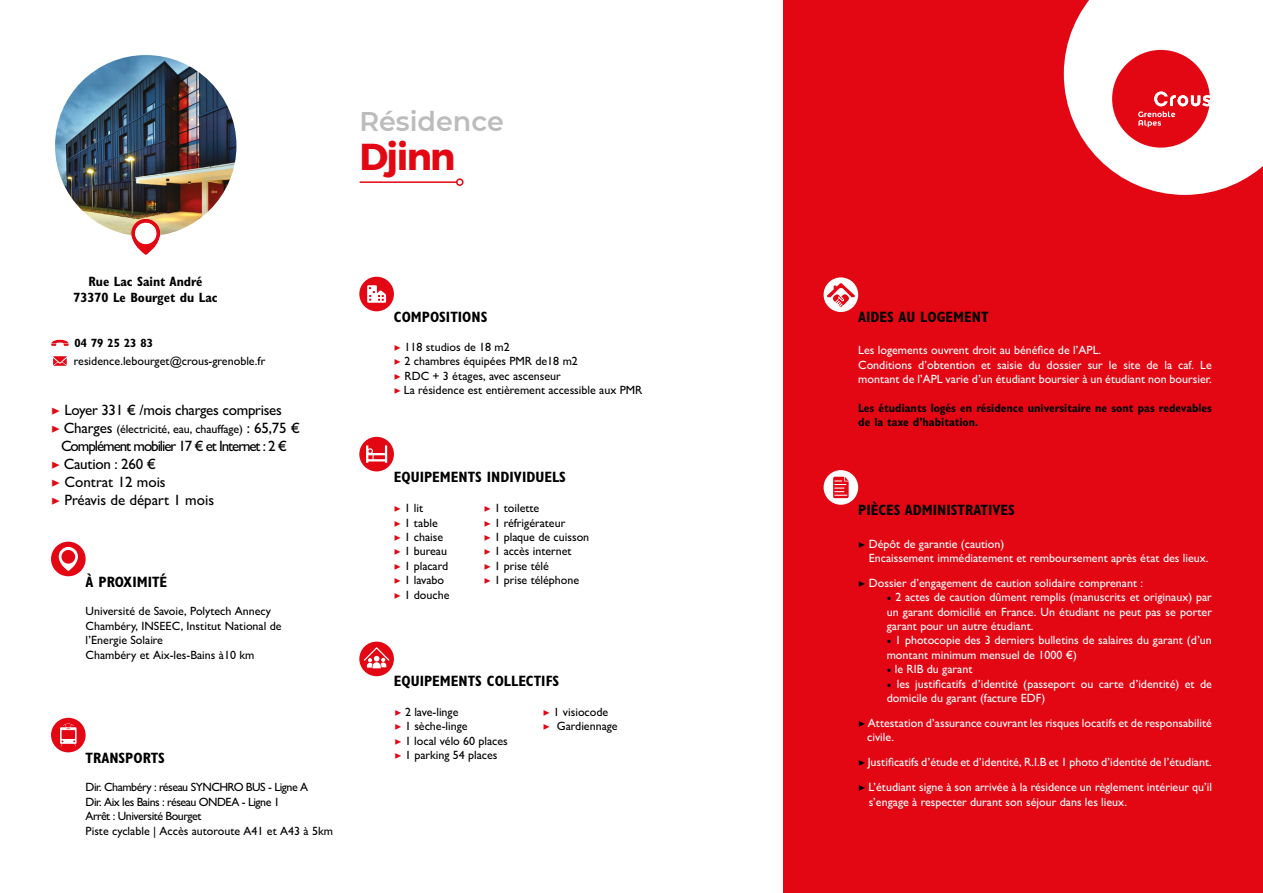
<style>
.page{position:relative;width:1263px;height:893px;background:#fff}
.page>*{position:absolute;margin:0;border:0;box-sizing:border-box;transform-origin:0 0}
.t1{font:700 37.5px "Montserrat";letter-spacing:-.045em;color:#e30613}
.t2{font:600 27px "Montserrat";color:#bcbcbc}
.t3{font:500 15px/18px "Gill Sans MT Pro";letter-spacing:-.02em;color:#000}
.t4{font:700 condensed 15px "Gill Sans Std";color:#000}
.t5{font:700 condensed 13.5px/16.2px "Gill Sans Std";color:#000;text-align:center}
.t6{font:500 12px/14.4px "Gill Sans MT Pro";color:#fff}
.t7{font:500 12px/14.4px "Gill Sans MT Pro";color:#000}
.t8{font:500 12px/14.4px "Gill Sans MT Pro";letter-spacing:-.04em;color:#000}
.t9{font:700 condensed 12px/14.4px "Gill Sans Std";color:#000}
.s1{font-family:"Minion Pro";font-weight:400;color:#e30613}
.s2{font-family:"Minion Pro";font-weight:400;font-size:15px;color:#e30613}
.s3{font-size:15px}
.s4{font-family:"Minion Pro";font-weight:400;color:#000}
</style>
<div class="page">
<div style="left:783px;top:0;width:480px;height:893px;background:#e30613"></div>
<hr style="left:360px;top:181px;width:97px;height:2px;background:#e30613">
<div style="left:456px;top:178px;width:7px;height:8px;border:2px solid #e30613;border-radius:50%"></div>
<img style="left:53px;top:53px;width:185px;height:185px;border-radius:93px">
<svg style="left:131px;top:219px;width:29px;height:36px"></svg>
<svg style="left:51px;top:340px;width:18px;height:6px"></svg>
<svg style="left:53px;top:356px;width:14px;height:10px"></svg>
<svg style="left:1064px;top:0;width:199px;height:195px"></svg>
<div style="left:359px;top:276px;width:35px;height:36px;background:#e30613;border-radius:50%"></div>
<svg style="left:367px;top:285px;width:19px;height:18px"></svg>
<div style="left:359px;top:437px;width:35px;height:35px;background:#e30613;border-radius:50%"></div>
<svg style="left:366px;top:445px;width:21px;height:18px"></svg>
<svg style="left:823px;top:277px;width:35px;height:35px"></svg>
<svg style="left:827px;top:283px;width:28px;height:25px"></svg>
<div style="left:823px;top:470px;width:35px;height:35px;background:#fff;border-radius:50%"></div>
<svg style="left:833px;top:477px;width:16px;height:21px"></svg>
<div style="left:51px;top:718px;width:35px;height:35px;background:#e30613;border-radius:50%"></div>
<svg style="left:60px;top:724px;width:17px;height:23px"></svg>
<div style="left:51px;top:541px;width:35px;height:35px;background:#e30613;border-radius:50%"></div>
<svg style="left:59px;top:547px;width:19px;height:24px"></svg>
<svg style="left:359px;top:641px;width:35px;height:35px"></svg>
<svg style="left:364px;top:647px;width:25px;height:21px"></svg>
<h2 class="t2" style="left:359px;top:103px;width:146px">Résidence</h2>
<h1 class="t1" style="left:359px;top:133px;width:98px">Djinn</h1>
<p class="t5" style="left:73px;top:273px;width:146px">Rue Lac Saint André<br>73370 Le Bourget du Lac</p>
<p class="t9" style="left:74px;top:336px;width:80px">04 79 25 23 83</p>
<p class="t7" style="left:74px;top:354px;width:193px">residence.lebourget@crous-grenoble.fr</p>
<p class="t3" style="left:51px;top:400px;width:232px"><span class="s1">▶</span> Loyer 331 € /mois charges comprises</p>
<p class="t7" style="left:51px;top:421px;width:250px"><span class="s2">▶</span> <span class="s3">Charges</span> (électricité, eau, chauffage) <span class="s3">: 65,75 €</span></p>
<p class="t3" style="left:51px;top:436px;width:237px;text-indent:10px">Complément mobilier 17 € et Internet : 2 € <span class="s1">▶</span> Caution : 260 €<br><span class="s1">▶</span> Contrat 12 mois<br><span class="s1">▶</span> Préavis de départ 1 mois</p>
<p class="t4" style="left:86px;top:572px;width:83px">À PROXIMITÉ</p>
<p class="t7" style="left:86px;top:604px;width:197px">Université de Savoie, Polytech Annecy<br>Chambéry, INSEEC, Institut National de l’Energie Solaire<br>Chambéry et Aix-les-Bains à10 km</p>
<p class="t4" style="left:86px;top:749px;width:81px">TRANSPORTS</p>
<p class="t8" style="left:86px;top:780px;width:249px">Dir. Chambéry : réseau SYNCHRO BUS - Ligne A<br>Dir. Aix les Bains : réseau ONDEA - Ligne 1<br>Arrêt : Université Bourget<br>Piste cyclable | Accès autoroute A41 et A43 à 5km</p>
<p class="t4" style="left:394px;top:308px;width:95px">COMPOSITIONS</p>
<p class="t7" style="left:394px;top:340px;width:250px"><span class="s1">▶</span> 118 studios de 18 m2<br><span class="s1">▶</span> 2 chambres équipées PMR de18 m2<br><span class="s1">▶</span> RDC + 3 étages, avec ascenseur<br><span class="s1">▶</span> La résidence est entièrement accessible aux PMR</p>
<p class="t4" style="left:394px;top:468px;width:174px">EQUIPEMENTS INDIVIDUELS</p>
<p class="t7" style="left:394px;top:501px;width:57px"><span class="s1">▶</span> 1 lit<br><span class="s1">▶</span> 1 table<br><span class="s1">▶</span> 1 chaise <span class="s1">▶</span> 1 bureau <span class="s1">▶</span> 1 placard <span class="s1">▶</span> 1 lavabo <span class="s1">▶</span> 1 douche</p>
<p class="t7" style="left:484px;top:501px;width:107px"><span class="s1">▶</span> 1 toilette<br><span class="s1">▶</span> 1 réfrigérateur<br><span class="s1">▶</span> 1 plaque de cuisson <span class="s1">▶</span> 1 accès internet<br><span class="s1">▶</span> 1 prise télé<br><span class="s1">▶</span> 1 prise téléphone</p>
<p class="t4" style="left:394px;top:672px;width:167px">EQUIPEMENTS COLLECTIFS</p>
<p class="t7" style="left:394px;top:704px;width:115px"><span class="s1">▶</span> 2 lave-linge<br><span class="s1">▶</span> 1 sèche-linge<br><span class="s1">▶</span> 1 local vélo 60 places <span class="s1">▶</span> 1 parking 54 places</p>
<p class="t7" style="left:543px;top:704px;width:76px"><span class="s1">▶</span> 1 visiocode <span class="s1">▶</span> Gardiennage</p>
<p class="t4" style="left:858px;top:308px;width:132px">AIDES AU LOGEMENT</p>
<p class="t6" style="left:858px;top:343px;width:355px">Les logements ouvrent droit au bénéfice de l’APL.<br>Conditions d’obtention et saisie du dossier sur le site de la caf. Le montant de l’APL varie d’un étudiant boursier à un étudiant non boursier.</p>
<p class="t9" style="left:858px;top:401px;width:355px">Les étudiants logés en résidence universitaire ne sont pas redevables de la taxe d’habitation.</p>
<p class="t4" style="left:858px;top:501px;width:158px">PIÈCES ADMINISTRATIVES</p>
<p class="t6" style="left:869px;top:536px;width:341px;text-indent:-10px"><span class="s4">▶</span> Dépôt de garantie (caution)<br>Encaissement immédiatement et remboursement après état des lieux.</p>
<p class="t6" style="left:858px;top:575px;width:286px"><span class="s4">▶</span> Dossier d’engagement de caution solidaire comprenant :</p>
<p class="t6" style="left:887px;top:590px;width:327px;text-align:justify"><span class="s4">•</span> 2 actes de caution dûment remplis (manuscrits et originaux) par un garant domicilié en France. Un étudiant ne peut pas se porter garant pour un autre étudiant.</p>
<p class="t6" style="left:887px;top:633px;width:327px"><span class="s4">•</span> 1 photocopie des 3 derniers bulletins de salaires du garant (d’un montant minimum mensuel de 1000 €)</p>
<p class="t6" style="left:887px;top:662px;width:87px"><span class="s4">•</span> le RIB du garant</p>
<p class="t6" style="left:887px;top:676px;width:327px"><span class="s4">•</span> les justificatifs d’identité (passeport ou carte d’identité) et de domicile du garant (facture EDF)</p>
<p class="t6" style="left:867px;top:716px;width:346px;text-indent:-9px"><span class="s4">▶</span> Attestation d’assurance couvrant les risques locatifs et de responsabilité civile.</p>
<p class="t6" style="left:858px;top:750px;width:355px;line-height:24.9px"><span class="s4">▶</span> Justificatifs d’étude et d’identité, R.I.B et 1 photo d’identité de l’étudiant. <span class="s4">▶</span> L’étudiant signe à son arrivée à la résidence un règlement intérieur qu’il</p>
<p class="t6" style="left:869px;top:794px;width:260px">s’engage à respecter durant son séjour dans les lieux.</p>
</div>
